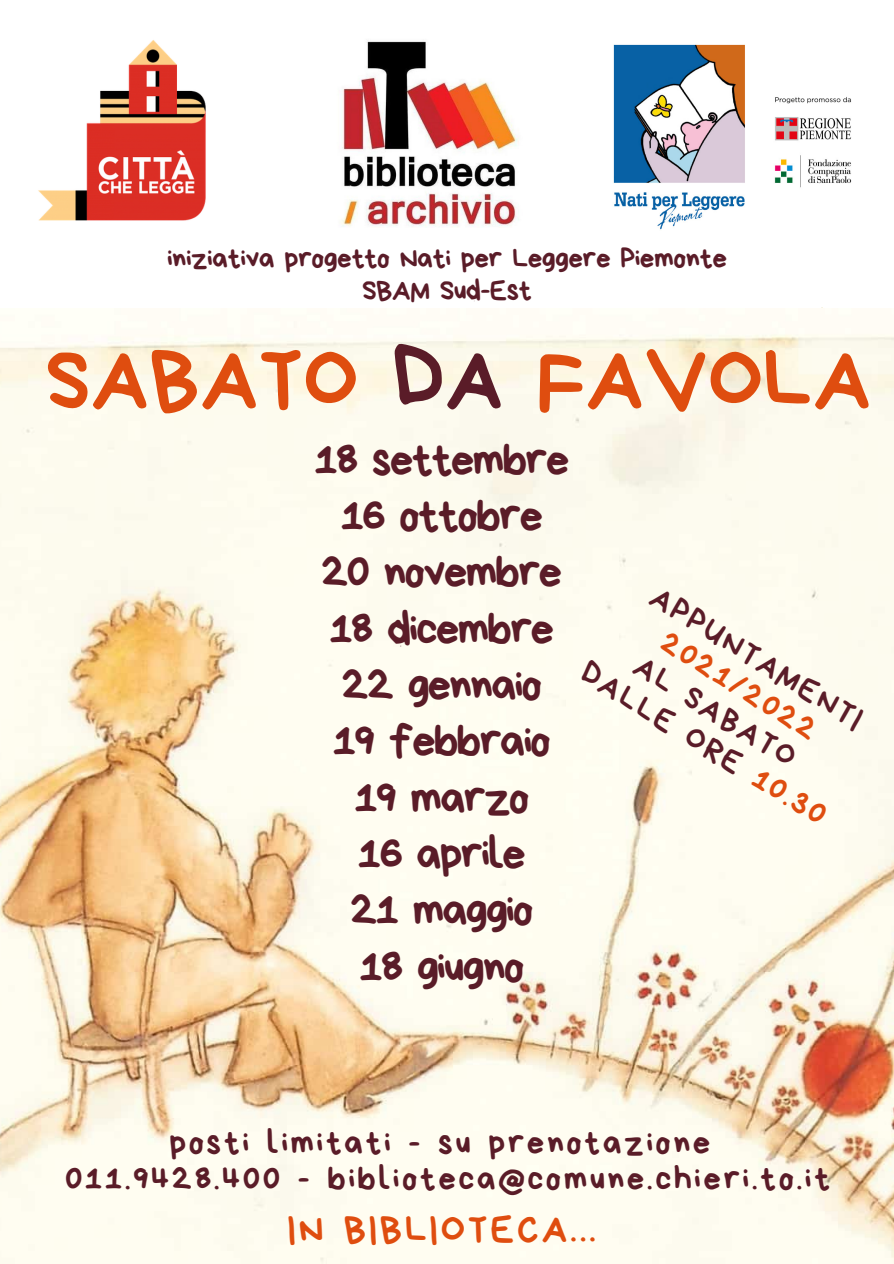
<style>
.page{position:relative;width:894px;height:1264px;background:#fff}
.page>*{position:absolute;margin:0;border:0;box-sizing:border-box;transform-origin:0 0}
.t1{font:90.15px "Bryndan Write";color:#df4d0f}
.t2{font:47.1px "Bryndan Write";letter-spacing:-.045em;color:#5a1c28}
.t3{font:39.75px "Bryndan Write";letter-spacing:.07em;color:#df4d0f}
.t4{font:34.65px "Bryndan Write";letter-spacing:.07em;color:#5a1c28}
.t5{font:32.85px/33.8px "Bryndan Write";color:#5a1c28;text-align:center}
.t6{font:29.1px "Bryndan Write";letter-spacing:-.02em;color:#5a1c28}
.s1{color:#5a1c28}
.s2{color:#df4d0f}
</style>
<div class="page">
<img style="left:0;top:321px;width:893px;height:942px">
<img style="left:613px;top:44px;width:239px;height:186px">
<img style="left:341px;top:40px;width:178px;height:187px">
<img style="left:38px;top:40px;width:168px;height:181px">
<p class="t6" style="left:167px;top:243px;width:561px">iniziativa progetto Nati per Leggere Piemonte</p>
<p class="t6" style="left:362px;top:276px;width:171px">SBAM Sud-Est</p>
<p class="t1" style="left:45px;top:334px;width:827px">SABATO <span class="s1">DA</span> FAVOLA</p>
<p class="t2" style="left:314px;top:436px;width:257px">18 settembre</p>
<p class="t2" style="left:340px;top:492px;width:204px">16 ottobre</p>
<p class="t2" style="left:321px;top:548px;width:242px">20 novembre</p>
<p class="t2" style="left:329px;top:605px;width:227px">18 dicembre</p>
<p class="t2" style="left:341px;top:661px;width:202px">22 gennaio</p>
<p class="t2" style="left:332px;top:717px;width:220px">19 febbraio</p>
<p class="t2" style="left:354px;top:774px;width:177px">19 marzo</p>
<p class="t2" style="left:357px;top:830px;width:170px">16 aprile</p>
<p class="t2" style="left:350px;top:886px;width:185px">21 maggio</p>
<p class="t2" style="left:359px;top:942px;width:167px">18 giugno</p>
<p class="t5" style="left:662px;top:578px;width:245px;rotate:32deg">APPUNTAMENTI<br><span class="s2">2021/2022</span></p>
<p class="t5" style="left:645px;top:648px;width:186px;rotate:32deg">AL SABATO</p>
<p class="t5" style="left:592px;top:655px;width:284px;rotate:32deg">DALLE ORE <span class="s2">10.30</span></p>
<p class="t4" style="left:169px;top:1125px;width:542px">posti limitati - su prenotazione</p>
<p class="t4" style="left:65px;top:1161px;width:766px">011.9428.400 - biblioteca@comune.chieri.to.it</p>
<p class="t3" style="left:287px;top:1209px;width:310px">IN BIBLIOTECA...</p>
</div>
